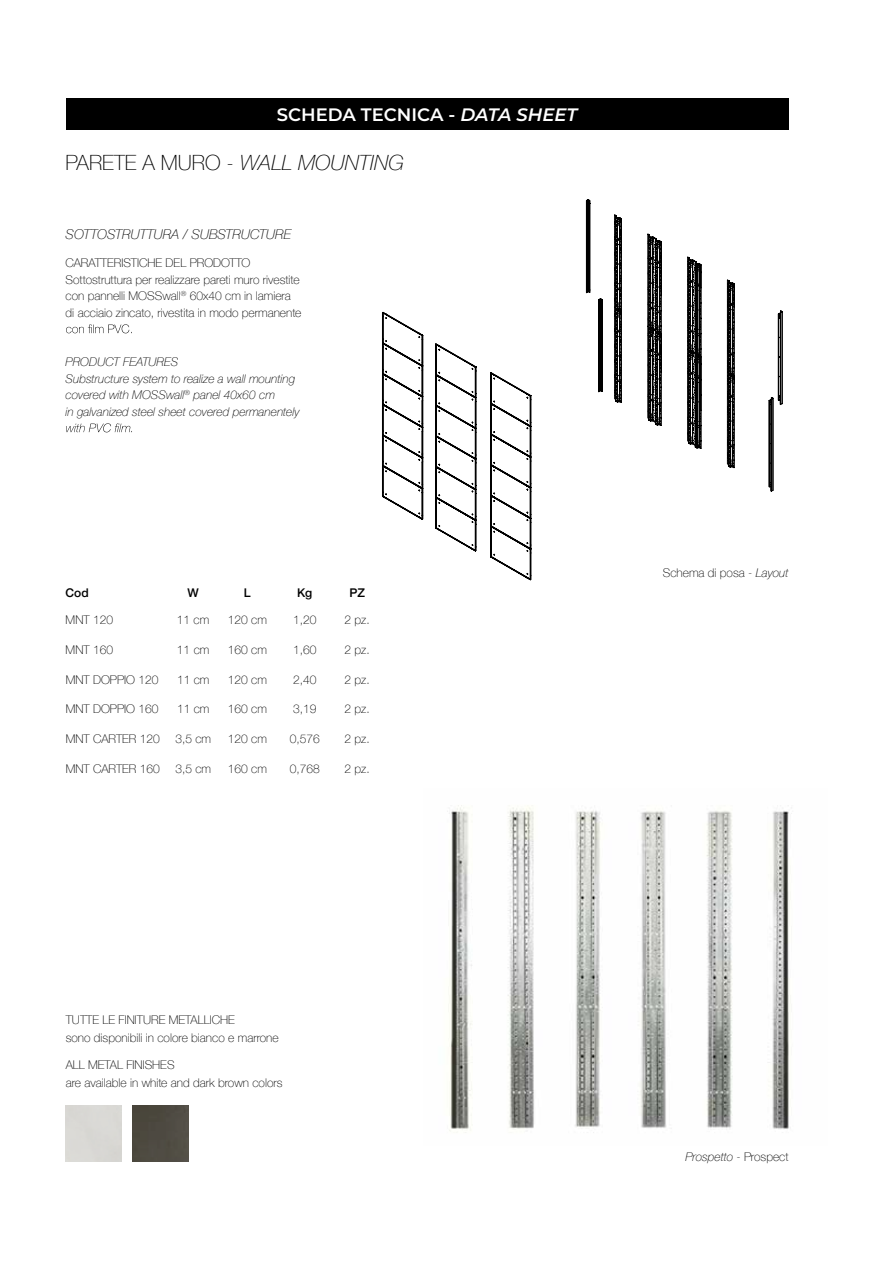
<style>
.page{position:relative;width:893px;height:1263px;background:#fff}
.page>*{position:absolute;margin:0;border:0;box-sizing:border-box;transform-origin:0 0}
.t1{font:100 21px "Helvetica Neue";color:#000}
.t2{font:600 18px "Montserrat";color:#fff}
.t3{font:italic 100 13.5px "Helvetica Neue";color:#000}
.t4{font:100 12px/16.5px "Helvetica Neue";color:#000}
.t5{font:italic 100 12px/16.5px "Helvetica Neue";color:#000}
.t6{font:500 12px "Helvetica Neue";color:#000}
.s1{font-style:italic}
.s2{font-style:normal}
</style>
<div class="page">
<div style="left:66px;top:98px;width:722px;height:32px;background:#000"></div>
<img style="left:447px;top:805px;width:345px;height:328px">
<svg style="left:66px;top:324px;width:66px;height:9px"></svg>
<svg style="left:66px;top:423px;width:66px;height:9px"></svg>
<div style="left:133px;top:1105px;width:55px;height:56px;background:#4e4a41"></div>
<svg style="left:383px;top:201px;width:399px;height:378px"></svg>
<h2 class="t2" style="left:277px;top:102px;width:302px">SCHEDA TECNICA - <span class="s1">DATA SHEET</span></h2>
<h1 class="t1" style="left:66px;top:146px;width:340px">PARETE A MURO - <span class="s1">WALL MOUNTING</span></h1>
<p class="t3" style="left:66px;top:224px;width:227px">SOTTOSTRUTTURA / SUBSTRUCTURE</p>
<p class="t4" style="left:66px;top:254px;width:237px">CARATTERISTICHE DEL PRODOTTO Sottostruttura per realizzare pareti muro rivestite con pannelli MOSSwall<sup>®</sup> 60x40 cm in lamiera di acciaio zincato, rivestita in modo permanente</p>
<p class="t5" style="left:66px;top:353px;width:235px">PRODUCT FEATURES<br>Substructure system to realize a wall mounting covered with MOSSwall<sup>®</sup> panel 40x60 cm<br>in galvanized steel sheet covered permanentely</p>
<p class="t6" style="left:66px;top:583px;width:25px">Cod</p>
<p class="t6" style="left:188px;top:583px;width:13px">W</p>
<p class="t6" style="left:244px;top:583px;width:8px">L</p>
<p class="t6" style="left:297px;top:583px;width:17px">Kg</p>
<p class="t6" style="left:349px;top:583px;width:17px">PZ</p>
<p class="t4" style="left:66px;top:611px;width:49px">MNT 120</p>
<p class="t4" style="left:177px;top:611px;width:34px">11 cm</p>
<p class="t4" style="left:228px;top:611px;width:41px">120 cm</p>
<p class="t4" style="left:293px;top:611px;width:25px">1,20</p>
<p class="t4" style="left:345px;top:611px;width:27px">2 pz.</p>
<p class="t4" style="left:66px;top:641px;width:49px">MNT 160</p>
<p class="t4" style="left:177px;top:641px;width:34px">11 cm</p>
<p class="t4" style="left:228px;top:641px;width:41px">160 cm</p>
<p class="t4" style="left:293px;top:641px;width:25px">1,60</p>
<p class="t4" style="left:345px;top:641px;width:27px">2 pz.</p>
<p class="t4" style="left:66px;top:671px;width:94px">MNT DOPPIO 120</p>
<p class="t4" style="left:177px;top:671px;width:34px">11 cm</p>
<p class="t4" style="left:228px;top:671px;width:41px">120 cm</p>
<p class="t4" style="left:293px;top:671px;width:25px">2,40</p>
<p class="t4" style="left:345px;top:671px;width:27px">2 pz.</p>
<p class="t4" style="left:66px;top:700px;width:94px">MNT DOPPIO 160</p>
<p class="t4" style="left:177px;top:700px;width:34px">11 cm</p>
<p class="t4" style="left:228px;top:700px;width:41px">160 cm</p>
<p class="t4" style="left:293px;top:700px;width:25px">3,19</p>
<p class="t4" style="left:345px;top:700px;width:27px">2 pz.</p>
<p class="t4" style="left:66px;top:730px;width:96px">MNT CARTER 120</p>
<p class="t4" style="left:175px;top:730px;width:37px">3,5 cm</p>
<p class="t4" style="left:228px;top:730px;width:41px">120 cm</p>
<p class="t4" style="left:290px;top:730px;width:32px">0,576</p>
<p class="t4" style="left:345px;top:730px;width:27px">2 pz.</p>
<p class="t4" style="left:66px;top:760px;width:96px">MNT CARTER 160</p>
<p class="t4" style="left:175px;top:760px;width:37px">3,5 cm</p>
<p class="t4" style="left:228px;top:760px;width:41px">160 cm</p>
<p class="t4" style="left:290px;top:760px;width:32px">0,768</p>
<p class="t4" style="left:345px;top:760px;width:27px">2 pz.</p>
<p class="t4" style="left:663px;top:564px;width:127px">Schema di posa - <span class="s1">Layout</span></p>
<p class="t4" style="left:66px;top:1010px;width:215px;line-height:18px">TUTTE LE FINITURE METALLICHE<br>sono disponibili in colore bianco e marrone</p>
<p class="t4" style="left:66px;top:1055px;width:218px;line-height:18px">ALL METAL FINISHES<br>are available in white and dark brown colors</p>
<p class="t5" style="left:685px;top:1148px;width:105px">Prospetto <span class="s2">- Prospect</span></p>
</div>
